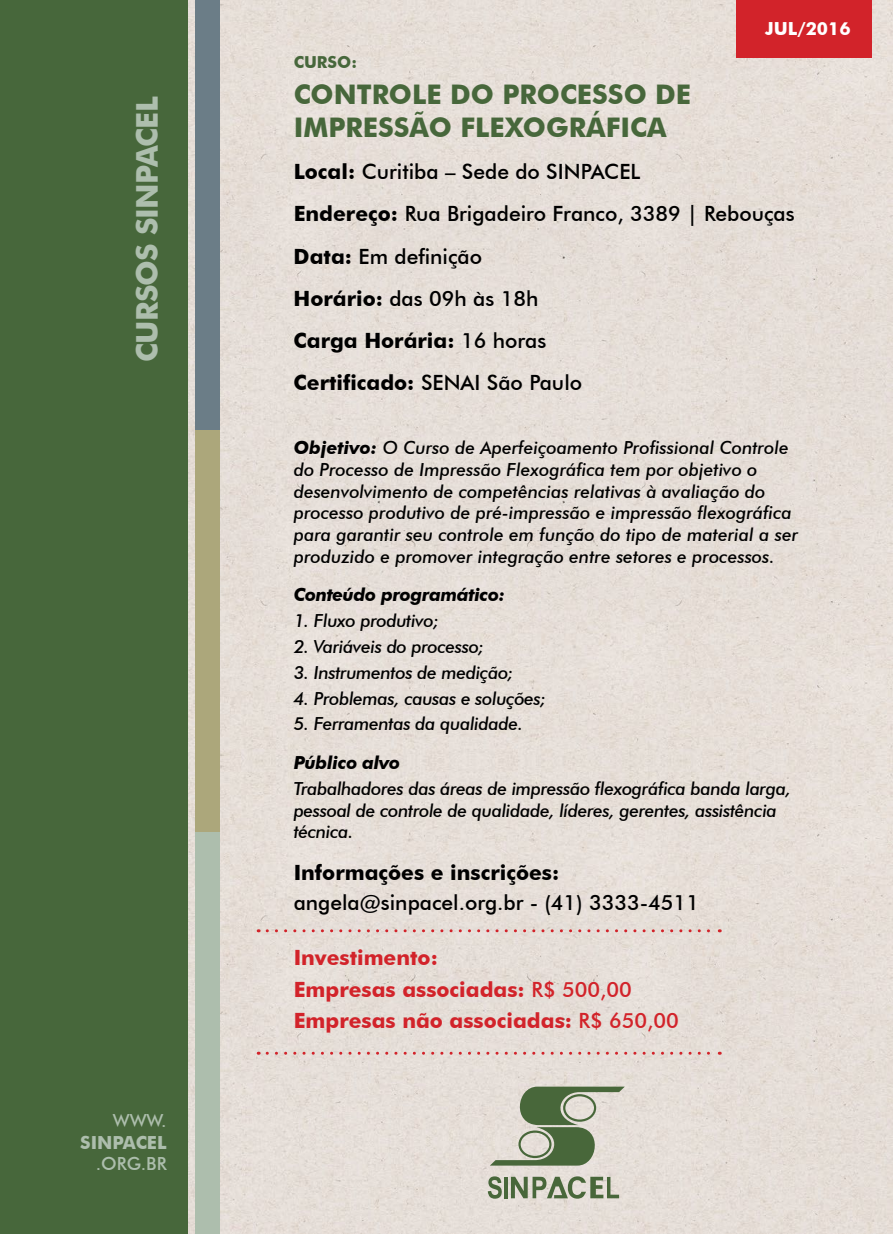
<style>
.page{position:relative;width:893px;height:1234px;background:#fff}
.page>*{position:absolute;margin:0;border:0;box-sizing:border-box;transform-origin:0 0}
.t1{font:700 30px "Futura BT";letter-spacing:-.025em;color:#adbead}
.t2{font:700 27px/32.4px "Futura BT";color:#47673b}
.t3{font:500 21px/42.2px "Futura BT";color:#000}
.t4{font:700 21px/31.7px "Futura BT";color:#d2232a}
.t5{font:700 21px "Futura BT";color:#000}
.t6{font:italic 500 18px/21.6px "Futura BT";color:#000}
.t7{font:italic 500 18px/21.6px "Futura BT";letter-spacing:-.02em;color:#000}
.t8{font:italic 700 18px "Futura BT";letter-spacing:-.02em;color:#000}
.t9{font:500 18px "Futura BT";color:#adbead}
.t10{font:700 18px "Futura BT";color:#adbead}
.t11{font:700 18px "Futura BT";color:#fff}
.t12{font:700 16.5px "Futura BT";color:#47673b}
.s1{font-weight:700}
.s2{font-weight:500}
</style>
<div class="page">
<div style="left:188px;top:0;width:705px;height:1233px;background:#e6ded8"></div>
<div style="left:0;top:0;width:188px;height:1233px;background:#47673b"></div>
<div style="left:195px;top:0;width:25px;height:430px;background:#6b7d87"></div>
<div style="left:195px;top:430px;width:25px;height:402px;background:#aca77b"></div>
<div style="left:195px;top:832px;width:25px;height:401px;background:#adbead"></div>
<div style="left:736px;top:0;width:136px;height:57px;background:#d2232a"></div>
<svg style="left:490px;top:1086px;width:135px;height:79px;background:#a8af9a"></svg>
<hr style="left:504px;top:1176px;width:4px;height:21px;background:#48673a">
<svg style="left:488px;top:1176px;width:14px;height:22px"></svg>
<svg style="left:511px;top:1176px;width:108px;height:22px;background:#9ea890"></svg>
<svg style="left:267px;top:929px;width:453px;height:3px"></svg>
<svg style="left:267px;top:1051px;width:453px;height:3px"></svg>
<h1 class="t1" style="left:129px;top:361px;width:267px;rotate:-90deg">CURSOS SINPACEL</h1>
<p class="t9" style="left:113px;top:1109px;width:55px">www.</p>
<p class="t10" style="left:80px;top:1130px;width:88px">SINPACEL</p>
<p class="t9" style="left:96px;top:1152px;width:72px">.org.br</p>
<p class="t11" style="left:765px;top:18px;width:87px">JUL/2016</p>
<p class="t12" style="left:294px;top:52px;width:65px">CURSO:</p>
<h2 class="t2" style="left:294px;top:78px;width:399px">CONTROLE DO PROCESSO DE<br>IMPRESSÃO FLEXOGRÁFICA</h2>
<p class="t3" style="left:294px;top:150px;width:503px"><span class="s1">Local:</span> Curitiba – Sede do SINPACEL<br><span class="s1">Endereço:</span> Rua Brigadeiro Franco, 3389 | Rebouças<br><span class="s1">Data:</span> Em definição<br><span class="s1">Horário:</span> das 09h às 18h<br><span class="s1">Carga Horária:</span> 16 horas<br><span class="s1">Certificado:</span> SENAI São Paulo</p>
<p class="t6" style="left:294px;top:437px;width:506px"><span class="s1">Objetivo:</span> O Curso de Aperfeiçoamento Profissional Controle do Processo de Impressão Flexográfica tem por objetivo o desenvolvimento de competências relativas à avaliação do processo produtivo de pré-impressão e impressão flexográfica para garantir seu controle em função do tipo de material a ser produzido e promover integração entre setores e processos.</p>
<p class="t8" style="left:294px;top:583px;width:213px">Conteúdo programático:</p>
<p class="t7" style="left:294px;top:609px;width:147px">1. Fluxo produtivo;</p>
<p class="t7" style="left:294px;top:635px;width:192px">2. Variáveis do processo;</p>
<p class="t7" style="left:294px;top:661px;width:221px">3. Instrumentos de medição;</p>
<p class="t7" style="left:294px;top:687px;width:254px">4. Problemas, causas e soluções;</p>
<p class="t7" style="left:294px;top:713px;width:231px">5. Ferramentas da qualidade.</p>
<p class="t8" style="left:294px;top:751px;width:108px">Público alvo</p>
<p class="t7" style="left:294px;top:777px;width:499px">Trabalhadores das áreas de impressão flexográfica banda larga, pessoal de controle de qualidade, líderes, gerentes, assistência técnica.</p>
<p class="t5" style="left:294px;top:860px;width:267px">Informações e inscrições:</p>
<p class="t3" style="left:294px;top:881px;width:407px">angela@sinpacel.org.br - (41) 3333-4511</p>
<p class="t4" style="left:294px;top:941px;width:387px">Investimento:<br>Empresas associadas: <span class="s2">R$ 500,00<br></span>Empresas não associadas: <span class="s2">R$ 650,00</span></p>
</div>
